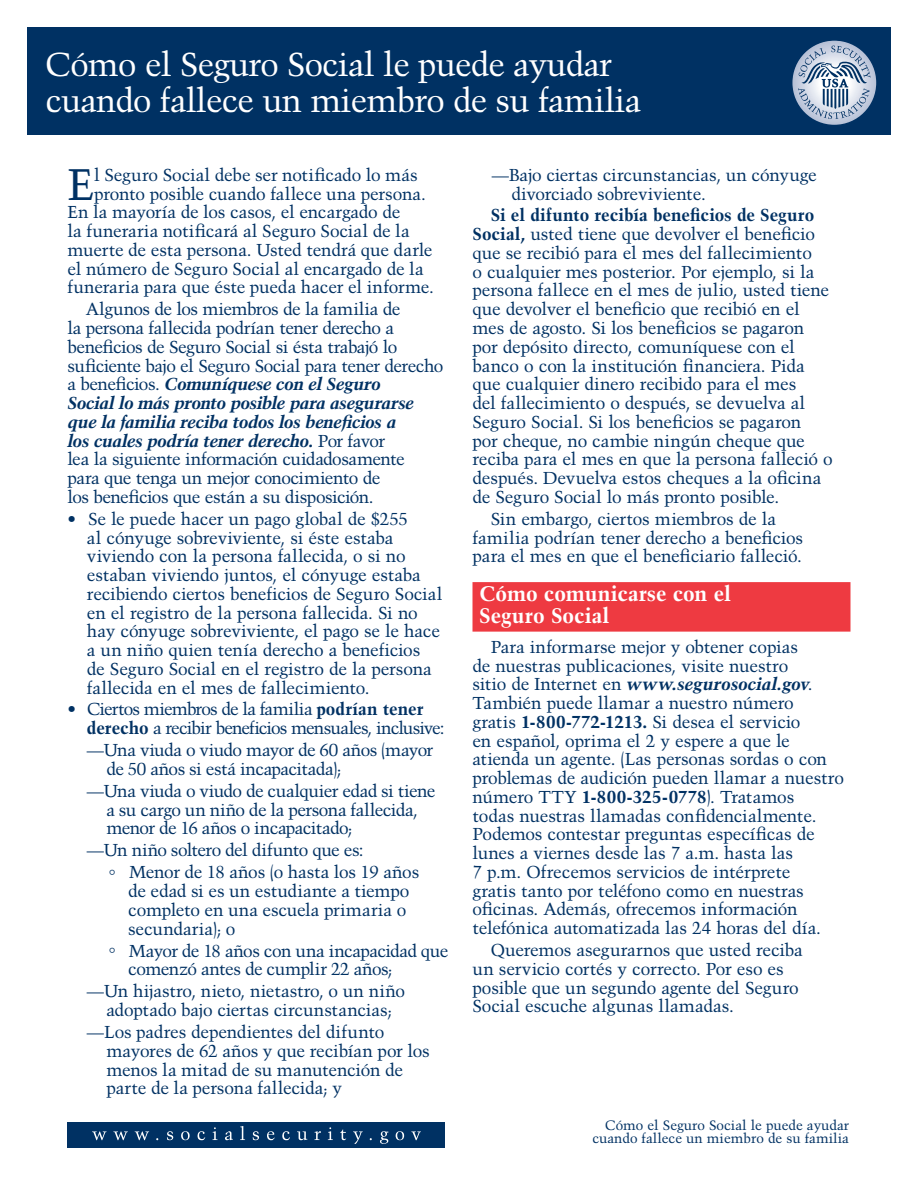
<style>
.page{position:relative;width:918px;height:1188px;background:#fff}
.page>*{position:absolute;margin:0;border:0;box-sizing:border-box;transform-origin:0 0}
.Intro_Paragraph{font:44.1px "Trump Mediaeval";color:#003163}
.Pub_Title{font:33px/36px "Trump Mediaeval";letter-spacing:-.025em;color:#fff}
.Header1_2lines{font:700 21px/22.5px "Trump Mediaeval";letter-spacing:-.005em;color:#fff}
.paragraph_format{font:17.25px/18.8px "Trump Mediaeval";letter-spacing:-.015em;color:#003163}
._1st_bullet{font:17.25px/18.8px "Trump Mediaeval";letter-spacing:-.015em;color:#003163}
._2nd_bullet{font:17.25px/18.8px "Trump Mediaeval";letter-spacing:-.015em;color:#003163}
.Intro_Paragraph-2{font:17.25px "Trump Mediaeval";letter-spacing:-.01em;color:#003163}
._3rd_bullet{font:17.25px/18.8px "Trump Mediaeval";letter-spacing:-.02em;color:#003163}
._2nd_bullet-2{font:17.25px/18.8px "Trump Mediaeval";letter-spacing:-.035em;color:#003163}
._1st_bullet-2{font:17.25px/18.8px "Trump Mediaeval";letter-spacing:-.05em;color:#003163}
.t1{font:13.5px/13.5px "Trump Mediaeval";color:#003163;text-align:right}
.s1{font-weight:700;font-style:italic}
.s2{font-weight:700}
</style>
<div class="page">
<div style="left:68px;top:1122px;width:378px;height:26px;background:#003163"></div>
<svg style="left:92px;top:1126px;width:329px;height:18px"></svg>
<div style="left:27px;top:27px;width:864px;height:108px;background:#003163"></div>
<svg style="left:792px;top:40px;width:85px;height:85px"></svg>
<svg style="left:798px;top:46px;width:73px;height:73px;background:#9eafc5"></svg>
<div style="left:472px;top:582px;width:378px;height:50px;background:#ee3a41"></div>
<p class="Pub_Title" style="left:46px;top:46px;width:597px">Cómo el Seguro Social le puede ayudar cuando fallece un miembro de su familia</p>
<p class="Intro_Paragraph" style="left:68px;top:157px;width:28px">E</p>
<p class="Intro_Paragraph-2" style="left:94px;top:164px;width:325px">l Seguro Social debe ser notificado lo más</p>
<p class="Intro_Paragraph-2" style="left:94px;top:183px;width:333px">pronto posible cuando fallece una persona.</p>
<p class="Intro_Paragraph-2" style="left:67px;top:202px;width:334px">En la mayoría de los casos, el encargado de</p>
<p class="Intro_Paragraph-2" style="left:67px;top:220px;width:344px">la funeraria notificará al Seguro Social de la</p>
<p class="Intro_Paragraph-2" style="left:67px;top:239px;width:367px">muerte de esta persona. Usted tendrá que darle</p>
<p class="Intro_Paragraph-2" style="left:67px;top:258px;width:358px">el número de Seguro Social al encargado de la</p>
<p class="Intro_Paragraph-2" style="left:67px;top:277px;width:368px">funeraria para que éste pueda hacer el informe.</p>
<p class="paragraph_format" style="left:67px;top:300px;width:377px;text-indent:18px">Algunos de los miembros de la familia de<br>la persona fallecida podrían tener derecho a beneficios de Seguro Social si ésta trabajó lo suficiente bajo el Seguro Social para tener derecho a beneficios. <span class="s1">Comuníquese con el Seguro<br>Social lo más pronto posible para asegurarse que la familia reciba todos los beneficios a<br>los cuales podría tener derecho.</span> Por favor<br>lea la siguiente información cuidadosamente<br>para que tenga un mejor conocimiento de<br>los beneficios que están a su disposición.</p>
<p class="_1st_bullet" style="left:87px;top:509px;width:357px;text-indent:-19px">• Se le puede hacer un pago global de $255<br>al cónyuge sobreviviente, si éste estaba viviendo con la persona fallecida, o si no estaban viviendo juntos, el cónyuge estaba recibiendo ciertos beneficios de Seguro Social en el registro de la persona fallecida. Si no hay cónyuge sobreviviente, el pago se le hace a un niño quien tenía derecho a beneficios de Seguro Social en el registro de la persona fallecida en el mes de fallecimiento.</p>
<p class="_1st_bullet-2" style="left:87px;top:700px;width:359px;text-indent:-19px">• Ciertos miembros de la familia <span class="s2">podrían tener derecho</span> a recibir beneficios mensuales, inclusive:</p>
<p class="_2nd_bullet-2" style="left:106px;top:741px;width:328px;text-indent:-19px">—Una viuda o viudo mayor de 60 años (mayor de 50 años si está incapacitada);</p>
<p class="_2nd_bullet" style="left:106px;top:781px;width:331px;text-indent:-19px">—Una viuda o viudo de cualquier edad si tiene a su cargo un niño de la persona fallecida, menor de 16 años o incapacitado;</p>
<p class="_2nd_bullet-2" style="left:87px;top:841px;width:278px">—Un niño soltero del difunto que es:</p>
<p class="_3rd_bullet" style="left:128px;top:863px;width:293px;text-indent:-19px">° Menor de 18 años (o hasta los 19 años de edad si es un estudiante a tiempo completo en una escuela primaria o secundaria); o</p>
<p class="_3rd_bullet" style="left:128px;top:941px;width:322px;text-indent:-19px">° Mayor de 18 años con una incapacidad que comenzó antes de cumplir 22 años;</p>
<p class="_2nd_bullet" style="left:87px;top:982px;width:320px;text-align:center">—Un hijastro, nieto, nietastro, o un niño adoptado bajo ciertas circunstancias;</p>
<p class="_2nd_bullet" style="left:106px;top:1023px;width:325px;text-indent:-19px">—Los padres dependientes del difunto mayores de 62 años y que recibían por los menos la mitad de su manutención de parte de la persona fallecida; y</p>
<p class="_2nd_bullet" style="left:511px;top:165px;width:307px;text-indent:-19px">—Bajo ciertas circunstancias, un cónyuge divorciado sobreviviente.</p>
<p class="paragraph_format" style="left:472px;top:206px;width:362px;text-indent:18px"><span class="s2">Si el difunto recibía beneficios de Seguro Social,</span> usted tiene que devolver el beneficio que se recibió para el mes del fallecimiento<br>o cualquier mes posterior. Por ejemplo, si la persona fallece en el mes de julio, usted tiene que devolver el beneficio que recibió en el mes de agosto. Si los beneficios se pagaron por depósito directo, comuníquese con el banco o con la institución financiera. Pida que cualquier dinero recibido para el mes<br>del fallecimiento o después, se devuelva al Seguro Social. Si los beneficios se pagaron<br>por cheque, no cambie ningún cheque que reciba para el mes en que la persona falleció o después. Devuelva estos cheques a la oficina de Seguro Social lo más pronto posible.</p>
<p class="paragraph_format" style="left:472px;top:509px;width:332px;text-align:center">Sin embargo, ciertos miembros de la familia podrían tener derecho a beneficios para el mes en que el beneficiario falleció.</p>
<h1 class="Header1_2lines" style="left:479px;top:582px;width:253px">Cómo comunicarse con el<br>Seguro Social</h1>
<p class="paragraph_format" style="left:473px;top:637px;width:373px;text-indent:18px">Para informarse mejor y obtener copias<br>de nuestras publicaciones, visite nuestro<br>sitio de Internet en <span class="s1">www.segurosocial.gov</span>.<br>También puede llamar a nuestro número<br>gratis <span class="s2">1-800-772-1213.</span> Si desea el servicio<br>en español, oprima el 2 y espere a que le atienda un agente. (Las personas sordas o con problemas de audición pueden llamar a nuestro número TTY <span class="s2">1-800-325-0778</span>). Tratamos<br>todas nuestras llamadas confidencialmente.<br>Podemos contestar preguntas específicas de lunes a viernes desde las 7 a.m. hasta las<br>7 p.m. Ofrecemos servicios de intérprete<br>gratis tanto por teléfono como en nuestras oficinas. Además, ofrecemos información telefónica automatizada las 24 horas del día.</p>
<p class="paragraph_format" style="left:473px;top:941px;width:332px;text-indent:18px">Queremos asegurarnos que usted reciba un servicio cortés y correcto. Por eso es posible que un segundo agente del Seguro Social escuche algunas llamadas.</p>
<p class="t1" style="left:593px;top:1118px;width:258px">Cómo el Seguro Social le puede ayudar cuando fallece un miembro de su familia</p>
</div>
